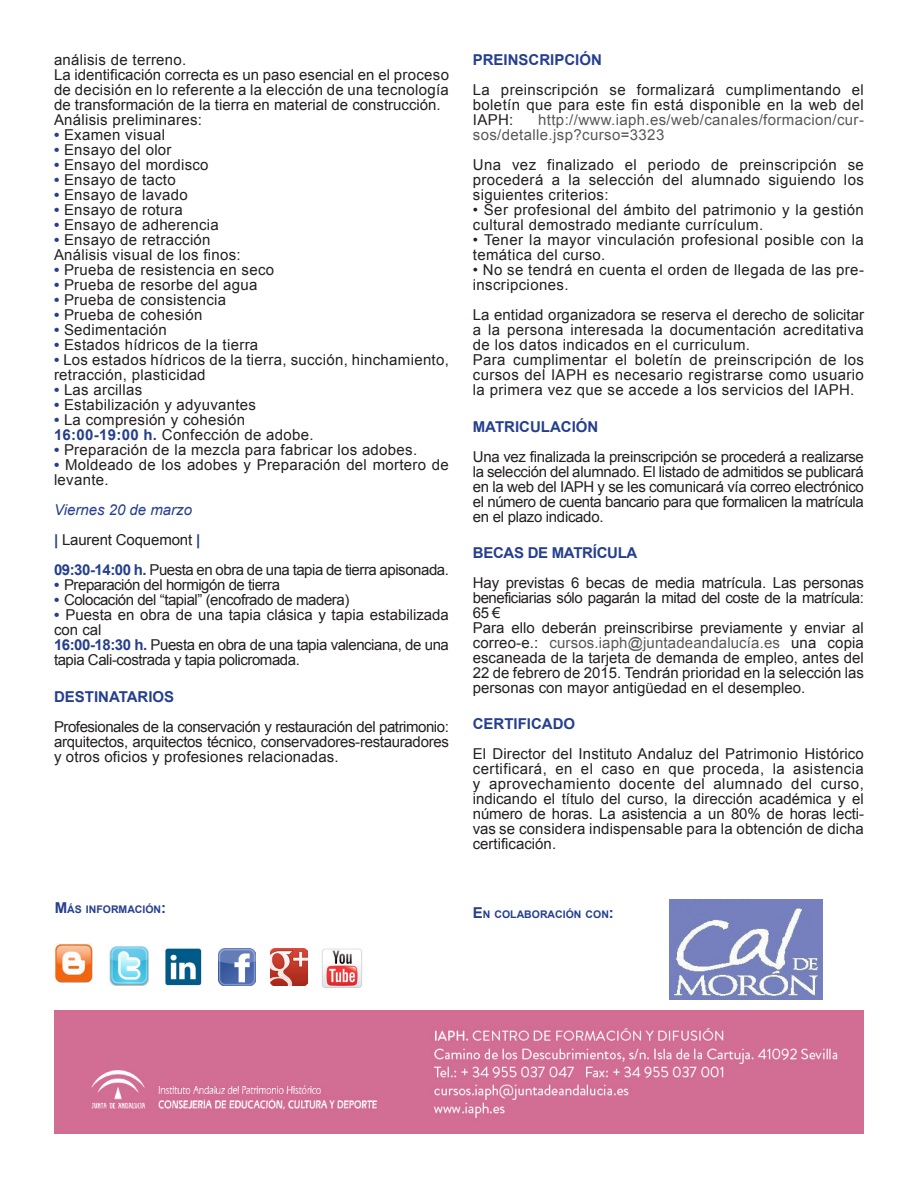
<style>
.page{position:relative;width:918px;height:1188px;background:#fff}
.page>*{position:absolute;margin:0;border:0;box-sizing:border-box;transform-origin:0 0}
.t1{font:15px/15px "Arial";letter-spacing:.02em;color:#231f20;text-align:justify}
.t2{font:15px/15px "Arial";letter-spacing:-.03em;color:#231f20}
.t3{font:15px/15px "Arial";letter-spacing:.025em;color:#57585a}
.t4{font:15px/15px "Arial";color:#231f20}
.t5{font:700 15px "Arial";color:#253f8e}
.t6{font:15px "Arial";letter-spacing:-.01em;color:#231f20}
.t7{font:italic 15px "Arial";color:#253f8e}
.t8{font:700 15px "Arial";letter-spacing:-.02em;color:#253f8e}
.t9{font:700 10.5px "Arial";color:#253f8e}
.s1{font-weight:700;color:#253f8e}
.s2{font-size:15px}
.s3{color:#57585a}
</style>
<div class="page">
<img style="left:54px;top:944px;width:39px;height:39px">
<img style="left:109px;top:945px;width:40px;height:40px">
<img style="left:165px;top:948px;width:37px;height:38px">
<img style="left:218px;top:948px;width:37px;height:37px">
<img style="left:271px;top:948px;width:37px;height:37px">
<img style="left:322px;top:948px;width:40px;height:40px">
<img style="left:54px;top:1011px;width:810px;height:123px">
<img style="left:670px;top:900px;width:153px;height:99px">
<p class="t1" style="left:54px;top:52px;width:134px">análisis de terreno.</p>
<p class="t1" style="left:54px;top:67px;width:397px">La identificación correcta es un paso esencial en el proceso de decisión en lo referente a la elección de una tecnología de transformación de la tierra en material de construcción.</p>
<p class="t1" style="left:54px;top:112px;width:149px">Análisis preliminares:</p>
<p class="t1" style="left:54px;top:127px;width:113px"><span class="s1">•</span> Examen visual</p>
<p class="t1" style="left:54px;top:142px;width:119px"><span class="s1">•</span> Ensayo del olor</p>
<p class="t1" style="left:54px;top:157px;width:156px"><span class="s1">•</span> Ensayo del mordisco</p>
<p class="t1" style="left:54px;top:172px;width:123px"><span class="s1">•</span> Ensayo de tacto</p>
<p class="t1" style="left:54px;top:187px;width:135px"><span class="s1">•</span> Ensayo de lavado</p>
<p class="t1" style="left:54px;top:202px;width:130px"><span class="s1">•</span> Ensayo de rotura</p>
<p class="t1" style="left:54px;top:217px;width:166px"><span class="s1">•</span> Ensayo de adherencia</p>
<p class="t1" style="left:54px;top:232px;width:158px"><span class="s1">•</span> Ensayo de retracción</p>
<p class="t1" style="left:54px;top:247px;width:188px">Análisis visual de los finos:</p>
<p class="t1" style="left:54px;top:262px;width:222px"><span class="s1">•</span> Prueba de resistencia en seco</p>
<p class="t1" style="left:54px;top:277px;width:205px"><span class="s1">•</span> Prueba de resorbe del agua</p>
<p class="t1" style="left:54px;top:292px;width:174px"><span class="s1">•</span> Prueba de consistencia</p>
<p class="t1" style="left:54px;top:307px;width:150px"><span class="s1">•</span> Prueba de cohesión</p>
<p class="t1" style="left:54px;top:322px;width:114px"><span class="s1">•</span> Sedimentación</p>
<p class="t1" style="left:54px;top:337px;width:206px"><span class="s1">•</span> Estados hídricos de la tierra</p>
<p class="t1" style="left:54px;top:352px;width:396px"><span class="s1">•</span> Los estados hídricos de la tierra, succión, hinchamiento, retracción, plasticidad</p>
<p class="t1" style="left:54px;top:382px;width:90px"><span class="s1">•</span> Las arcillas</p>
<p class="t1" style="left:54px;top:397px;width:204px"><span class="s1">•</span> Estabilización y adyuvantes</p>
<p class="t1" style="left:54px;top:412px;width:193px"><span class="s1">•</span> La compresión y cohesión</p>
<p class="t1" style="left:54px;top:427px;width:261px"><span class="s1">16:00-19:00 H.</span> Confección de adobe.</p>
<p class="t1" style="left:54px;top:442px;width:365px"><span class="s1">•</span> Preparación de la mezcla para fabricar los adobes.</p>
<p class="t1" style="left:54px;top:457px;width:396px"><span class="s1">•</span> Moldeado de los adobes y Preparación del mortero de levante.</p>
<p class="t7" style="left:54px;top:500px;width:140px">Viernes 20 de marzo</p>
<p class="t6" style="left:54px;top:530px;width:148px"><span class="s1">|</span> Laurent Coquemont <span class="s1">|</span></p>
<p class="t2" style="left:54px;top:562px;width:396px"><span class="s1">09:30-14:00 H.</span> Puesta en obra de una tapia de tierra apisonada.</p>
<p class="t2" style="left:54px;top:577px;width:228px"><span class="s1">•</span> Preparación del hormigón de tierra</p>
<p class="t2" style="left:54px;top:592px;width:297px"><span class="s1">•</span> Colocación del “tapial” (encofrado de madera)</p>
<p class="t4" style="left:54px;top:607px;width:396px"><span class="s1">•</span> Puesta en obra de una tapia clásica y tapia estabilizada con cal</p>
<p class="t2" style="left:54px;top:637px;width:396px"><span class="s1">16:00-18:30 H.</span> Puesta en obra de una tapia valenciana, de una tapia Cali-costrada y tapia policromada.</p>
<p class="t5" style="left:54px;top:687px;width:122px">DESTINATARIOS</p>
<p class="t1" style="left:54px;top:719px;width:396px">Profesionales de la conservación y restauración del patrimonio: arquitectos, arquitectos técnico, conservadores-restauradores y otros oficios y profesiones relacionadas.</p>
<p class="t9" style="left:55px;top:902px;width:113px"><span class="s2">M</span>ÁS INFORMACIÓN<span class="s2">:</span></p>
<p class="t5" style="left:473px;top:50px;width:131px">PREINSCRIPCIÓN</p>
<p class="t1" style="left:473px;top:82px;width:393px">La preinscripción se formalizará cumplimentando el boletín que para este fin está disponible en la web del IAPH:</p>
<p class="t3" style="left:473px;top:112px;width:393px;text-indent:65px">http://www.iaph.es/web/canales/formacion/cur&shy;sos/detalle.jsp?curso=3323</p>
<p class="t1" style="left:473px;top:157px;width:393px">Una vez finalizado el periodo de preinscripción se procederá a la selección del alumnado siguiendo los siguientes criterios:</p>
<p class="t1" style="left:473px;top:202px;width:393px">• Ser profesional del ámbito del patrimonio y la gestión cultural demostrado mediante currículum.</p>
<p class="t1" style="left:473px;top:232px;width:393px">• Tener la mayor vinculación profesional posible con la temática del curso.</p>
<p class="t1" style="left:473px;top:262px;width:393px">• No se tendrá en cuenta el orden de llegada de las pre&shy;inscripciones.</p>
<p class="t1" style="left:473px;top:307px;width:393px">La entidad organizadora se reserva el derecho de solicitar a la persona interesada la documentación acreditativa de los datos indicados en el curriculum.</p>
<p class="t1" style="left:473px;top:352px;width:393px">Para cumplimentar el boletín de preinscripción de los cursos del IAPH es necesario registrarse como usuario la primera vez que se accede a los servicios del IAPH.</p>
<p class="t5" style="left:473px;top:417px;width:127px">MATRICULACIÓN</p>
<p class="t1" style="left:473px;top:449px;width:393px">Una vez finalizada la preinscripción se procederá a realizarse la selección del alumnado. El listado de admitidos se publicará en la web del IAPH y se les comunicará vía correo electrónico el número de cuenta bancario para que formalicen la matrícula en el plazo indicado.</p>
<p class="t8" style="left:473px;top:543px;width:166px">BECAS DE MATRÍCULA</p>
<p class="t1" style="left:473px;top:575px;width:393px">Hay previstas 6 becas de media matrícula. Las personas beneficiarias sólo pagarán la mitad del coste de la matrícula:<br>65 €</p>
<p class="t1" style="left:473px;top:620px;width:393px">Para ello deberán preinscribirse previamente y enviar al correo-e.: <span class="s3">cursos.iaph@juntadeandalucía.es</span> una copia escaneada de la tarjeta de demanda de empleo, antes del 22 de febrero de 2015. Tendrán prioridad en la selección las personas con mayor antigüedad en el desempleo.</p>
<p class="t5" style="left:473px;top:714px;width:104px">CERTIFICADO</p>
<p class="t1" style="left:473px;top:746px;width:393px">El Director del Instituto Andaluz del Patrimonio Histórico certificará, en el caso en que proceda, la asistencia y aprovechamiento docente del alumnado del curso, indicando el título del curso, la dirección académica y el número de horas. La asistencia a un 80% de horas lecti&shy;vas se considera indispensable para la obtención de dicha certificación.</p>
<p class="t9" style="left:473px;top:907px;width:143px"><span class="s2">E</span> N COLABORACIÓN CON<span class="s2">:</span></p>
</div>
